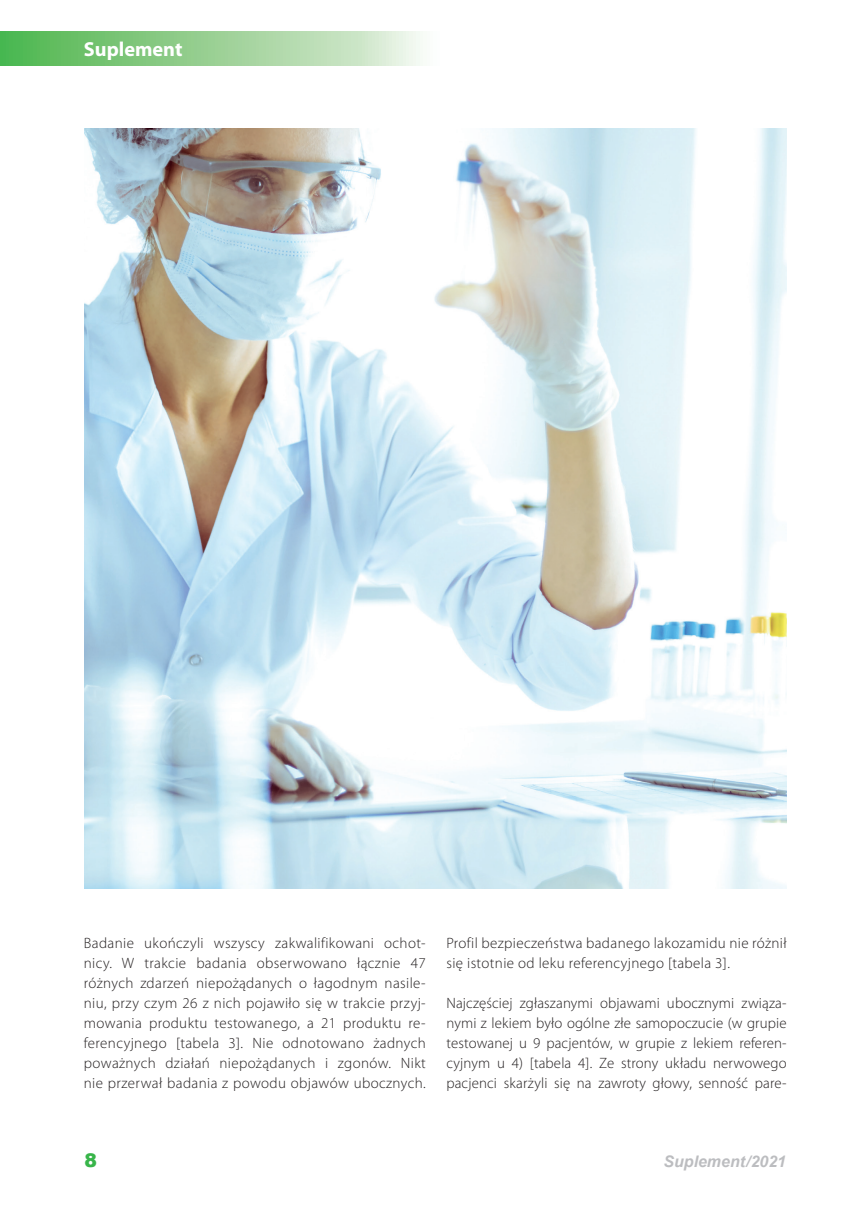
<style>
.page{position:relative;width:852px;height:1216px;background:#fff}
.page>*{position:absolute;margin:0;border:0;box-sizing:border-box;transform-origin:0 0}
.t1{font:700 20.25px "Myriad Pro";color:#fff}
.t2{font:900 18.9px "Arial";color:#38b54a}
.t3{font:italic 700 15.9px "Arial";color:#bcbdc0}
.t4{font:300 15px/20px "Myriad Pro";letter-spacing:.025em;color:#231f20;text-align:justify}
</style>
<div class="page">
<svg style="left:0;top:32px;width:420px;height:34px;background:#99d195"></svg>
<img style="left:84px;top:129px;width:702px;height:759px">
<h1 class="t1" style="left:84px;top:36px;width:100px">Suplement</h1>
<p class="t4" style="left:84px;top:933px;width:343px">Badanie ukończyli wszyscy zakwalifikowani ochot&shy;nicy. W trakcie badania obserwowano łącznie 47 różnych zdarzeń niepożądanych o łagodnym nasile&shy;niu, przy czym 26 z nich pojawiło się w trakcie przyj&shy;mowania produktu testowanego, a 21 produktu re&shy;ferencyjnego [tabela 3]. Nie odnotowano żadnych poważnych działań niepożądanych i zgonów. Nikt nie przerwał badania z powodu objawów ubocznych.</p>
<p class="t4" style="left:446px;top:933px;width:342px">Profil bezpieczeństwa badanego lakozamidu nie różnił się istotnie od leku referencyjnego [tabela 3].</p>
<p class="t4" style="left:446px;top:993px;width:342px">Najczęściej zgłaszanymi objawami ubocznymi związa&shy;nymi z lekiem było ogólne złe samopoczucie (w grupie testowanej u 9 pacjentów, w grupie z lekiem referen&shy;cyjnym u 4) [tabela 4]. Ze strony układu nerwowego pacjenci skarżyli się na zawroty głowy, senność pare-</p>
<p class="t2" style="left:84px;top:1146px;width:14px">8</p>
<p class="t3" style="left:663px;top:1150px;width:124px">Suplement/2021</p>
</div>
